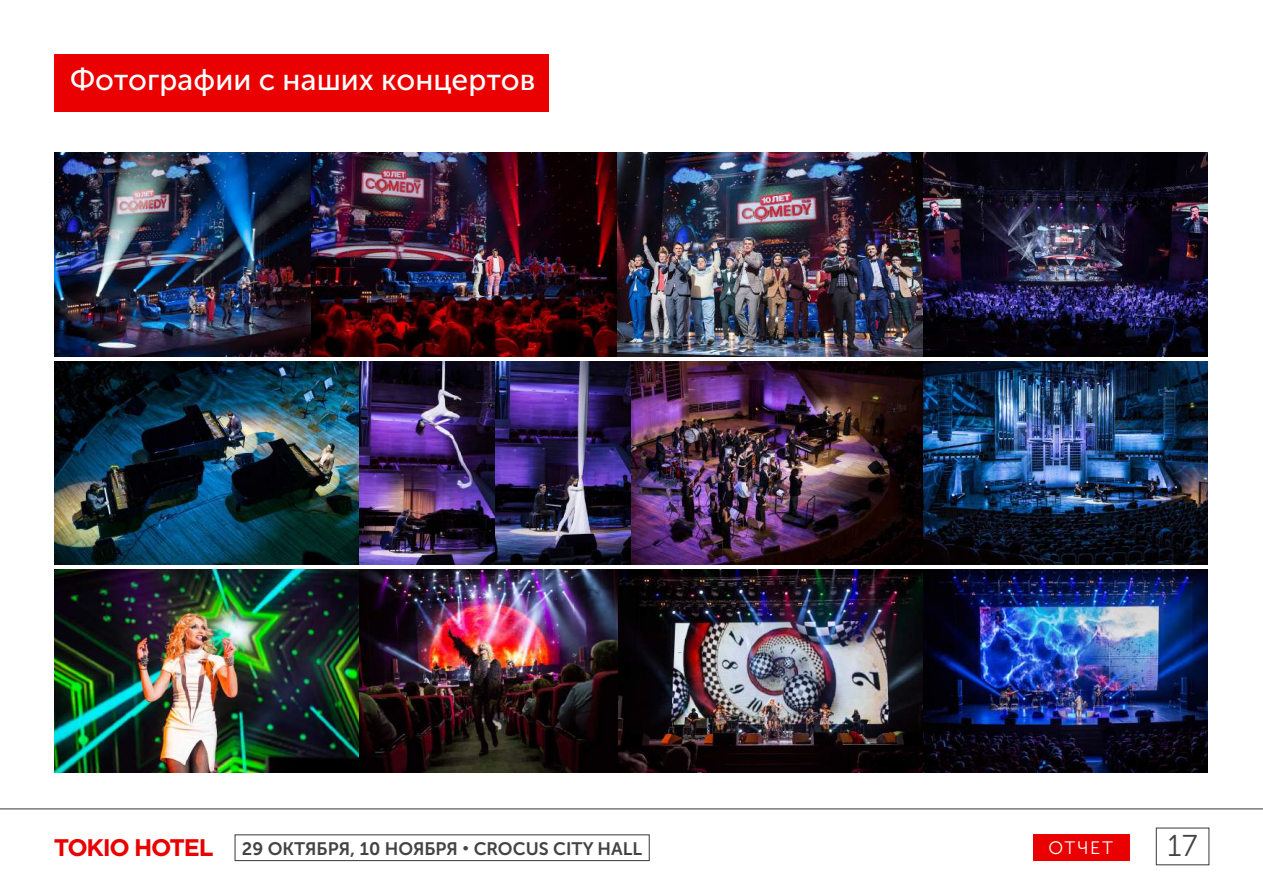
<style>
.page{position:relative;width:1263px;height:893px;background:#fff}
.page>*{position:absolute;margin:0;border:0;box-sizing:border-box;transform-origin:0 0}
.t1{font:30px "Museo Sans Cyrl 500";color:#fff}
.t2{font:30px "Museo Sans Cyrl 300";color:#434244}
.t3{font:18px "Museo Sans Cyrl 700";color:#434244}
.t4{font:18px "Museo Sans Cyrl 300";letter-spacing:.095em;color:#fff}
.s1{font-family:"Gotham Pro";font-weight:700;font-size:24px;color:#eb0000}
.s2{font-size:13.5px}
</style>
<div class="page">
<hr style="left:0;top:808px;width:1263px;height:1px;background:#434244">
<div style="left:1156px;top:827px;width:53px;height:38px;border:1px solid #434244"></div>
<div style="left:1032px;top:834px;width:97px;height:26px;background:#eb0000"></div>
<div style="left:234px;top:834px;width:416px;height:27px;border:1px solid #434244"></div>
<div style="left:54px;top:54px;width:495px;height:57px;background:#eb0000"></div>
<img style="left:55px;top:361px;width:1153px;height:203px">
<img style="left:54px;top:570px;width:564px;height:202px">
<img style="left:618px;top:570px;width:590px;height:202px">
<img style="left:55px;top:152px;width:1153px;height:204px">
<h1 class="t1" style="left:70px;top:63px;width:467px">Фотографии с наших концертов</h1>
<p class="t3" style="left:54px;top:838px;width:590px"><span class="s1">TOKIO HOTEL</span> 29 ОКТЯБРЯ, 10 НОЯБРЯ <span class="s2">•</span> CROCUS CITY HALL</p>
<p class="t4" style="left:1048px;top:838px;width:66px">ОТЧЕТ</p>
<h1 class="t2" style="left:1167px;top:830px;width:31px">17</h1>
</div>
